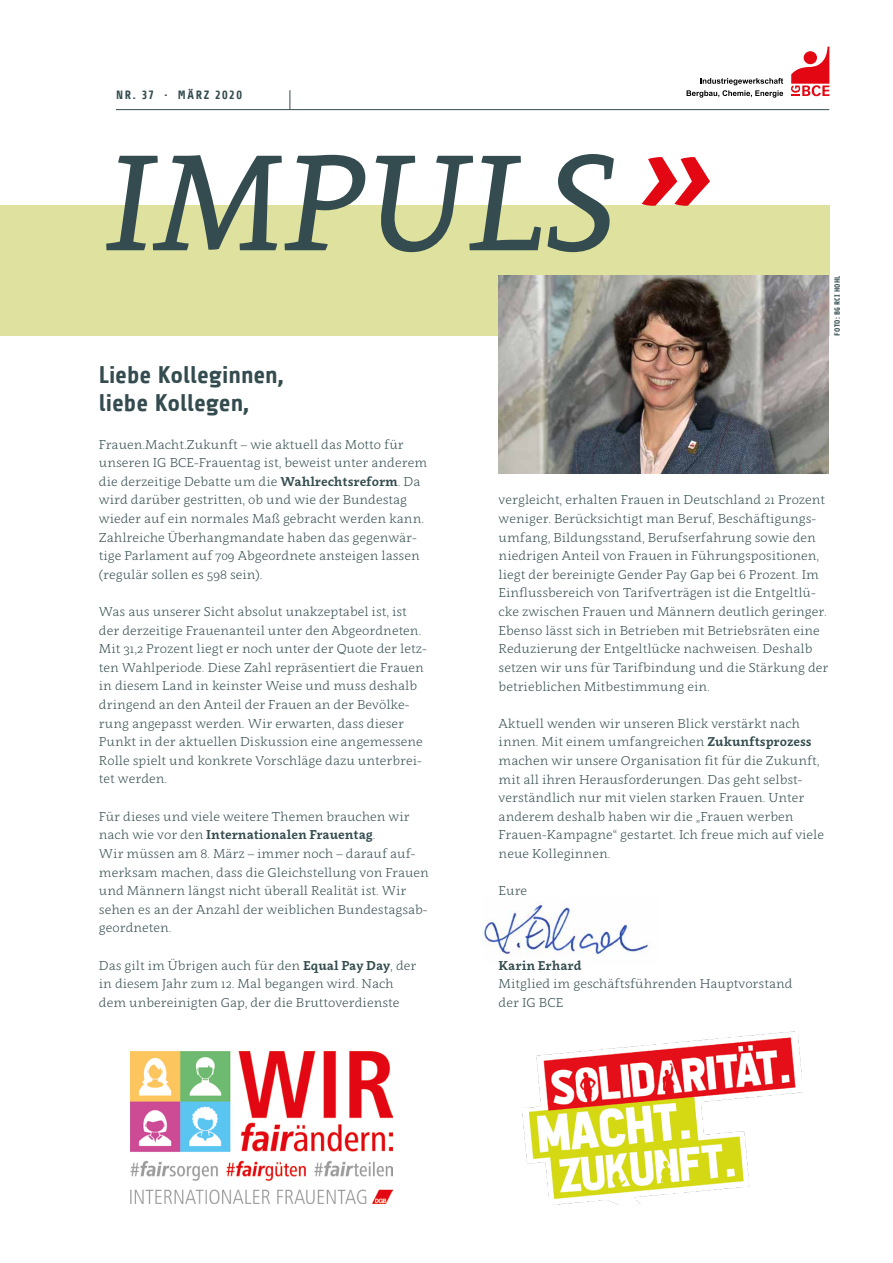
<style>
.page{position:relative;width:893px;height:1263px;background:#fff}
.page>*{position:absolute;margin:0;border:0;box-sizing:border-box;transform-origin:0 0}
.t1{font:italic 135px "Clavo";color:#344c4f}
.t2{font:700 24px/28.8px "Share";color:#344c4f}
.t3{font:300 12.75px/18.6px "Clavo";color:#344c4f}
.t4{font:700 12.75px "Clavo";color:#344c4f}
.t5{font:700 12px "Share";letter-spacing:.12em;color:#344c4f}
.t6{font:700 7.5px "Share";letter-spacing:.035em;color:#344c4f}
.s1{font-weight:700}
</style>
<div class="page">
<img style="left:483px;top:903px;width:165px;height:52px">
<div style="left:0;top:205px;width:829px;height:131px;background:#dee29e"></div>
<img style="left:499px;top:275px;width:330px;height:198px">
<img style="left:130px;top:1051px;width:262px;height:152px">
<img style="left:522px;top:1032px;width:281px;height:172px">
<svg style="left:791px;top:47px;width:38px;height:49px"></svg>
<div style="left:804px;top:51px;width:13px;height:13px;background:#e30613;border-radius:50%"></div>
<svg style="left:687px;top:78px;width:96px;height:20px"></svg>
<hr style="left:116px;top:109px;width:713px;height:1px;background:#344c4f">
<svg style="left:290px;top:90px;width:1px;height:19px"></svg>
<p class="t5" style="left:116px;top:88px;width:127px">NR. 37 · MÄRZ 2020</p>
<h1 class="t1" style="left:105px;top:109px;width:610px">IMPULS <sup>»</sup></h1>
<p class="t6" style="left:833px;top:336px;width:62px;rotate:-90deg">FOTO: BG RCI HOHL</p>
<h2 class="t2" style="left:99px;top:360px;width:186px">Liebe Kolleginnen, liebe Kollegen,</h2>
<p class="t3" style="left:99px;top:434px;width:330px">Frauen.Macht.Zukunft – wie aktuell das Motto für unseren IG BCE-Frauentag ist, beweist unter anderem die derzeitige Debatte um die <span class="s1">Wahlrechtsreform</span>. Da wird darüber gestritten, ob und wie der Bundestag wieder auf ein normales Maß gebracht werden kann.<br>Zahlreiche Überhangmandate haben das gegenwär&shy;tige Parlament auf 709 Abgeordnete ansteigen lassen (regulär sollen es 598 sein).</p>
<p class="t3" style="left:99px;top:602px;width:329px">Was aus unserer Sicht absolut unakzeptabel ist, ist der derzeitige Frauenanteil unter den Abgeordneten.<br>Mit 31,2 Prozent liegt er noch unter der Quote der letz&shy;ten Wahlperiode. Diese Zahl repräsentiert die Frauen in diesem Land in keinster Weise und muss deshalb dringend an den Anteil der Frauen an der Bevölke&shy;rung angepasst werden. Wir erwarten, dass dieser Punkt in der aktuellen Diskussion eine angemessene Rolle spielt und konkrete Vorschläge dazu unterbrei&shy;tet werden.</p>
<p class="t3" style="left:99px;top:806px;width:331px">Für dieses und viele weitere Themen brauchen wir nach wie vor den <span class="s1">Internationalen Frauentag</span>.<br>Wir müssen am 8. März – immer noch – darauf auf&shy;merksam machen, dass die Gleichstellung von Frauen und Männern längst nicht überall Realität ist. Wir sehen es an der Anzahl der weiblichen Bundestagsab&shy;geordneten.</p>
<p class="t3" style="left:99px;top:955px;width:319px">Das gilt im Übrigen auch für den <span class="s1">Equal Pay Day</span>, der in diesem Jahr zum 12. Mal begangen wird. Nach dem unbereinigten Gap, der die Bruttoverdienste</p>
<p class="t3" style="left:499px;top:490px;width:331px">vergleicht, erhalten Frauen in Deutschland 21 Prozent weniger. Berücksichtigt man Beruf, Beschäftigungs&shy;umfang, Bildungsstand, Berufserfahrung sowie den niedrigen Anteil von Frauen in Führungspositionen, liegt der bereinigte Gender Pay Gap bei 6 Prozent. Im Einflussbereich von Tarifverträgen ist die Entgeltlü&shy;cke zwischen Frauen und Männern deutlich geringer.<br>Ebenso lässt sich in Betrieben mit Betriebsräten eine Reduzierung der Entgeltlücke nachweisen. Deshalb setzen wir uns für Tarifbindung und die Stärkung der betrieblichen Mitbestimmung ein.</p>
<p class="t3" style="left:499px;top:713px;width:327px">Aktuell wenden wir unseren Blick verstärkt nach innen. Mit einem umfangreichen <span class="s1">Zukunftsprozess </span>machen wir unsere Organisation fit für die Zukunft, mit all ihren Herausforderungen. Das geht selbst&shy;verständlich nur mit vielen starken Frauen. Unter anderem deshalb haben wir die „Frauen werben Frauen-Kampagne“ gestartet. Ich freue mich auf viele neue Kolleginnen.</p>
<p class="t3" style="left:499px;top:881px;width:30px">Eure</p>
<p class="t4" style="left:499px;top:956px;width:85px">Karin Erhard</p>
<p class="t3" style="left:499px;top:974px;width:295px">Mitglied im geschäftsführenden Hauptvorstand der IG BCE</p>
</div>
